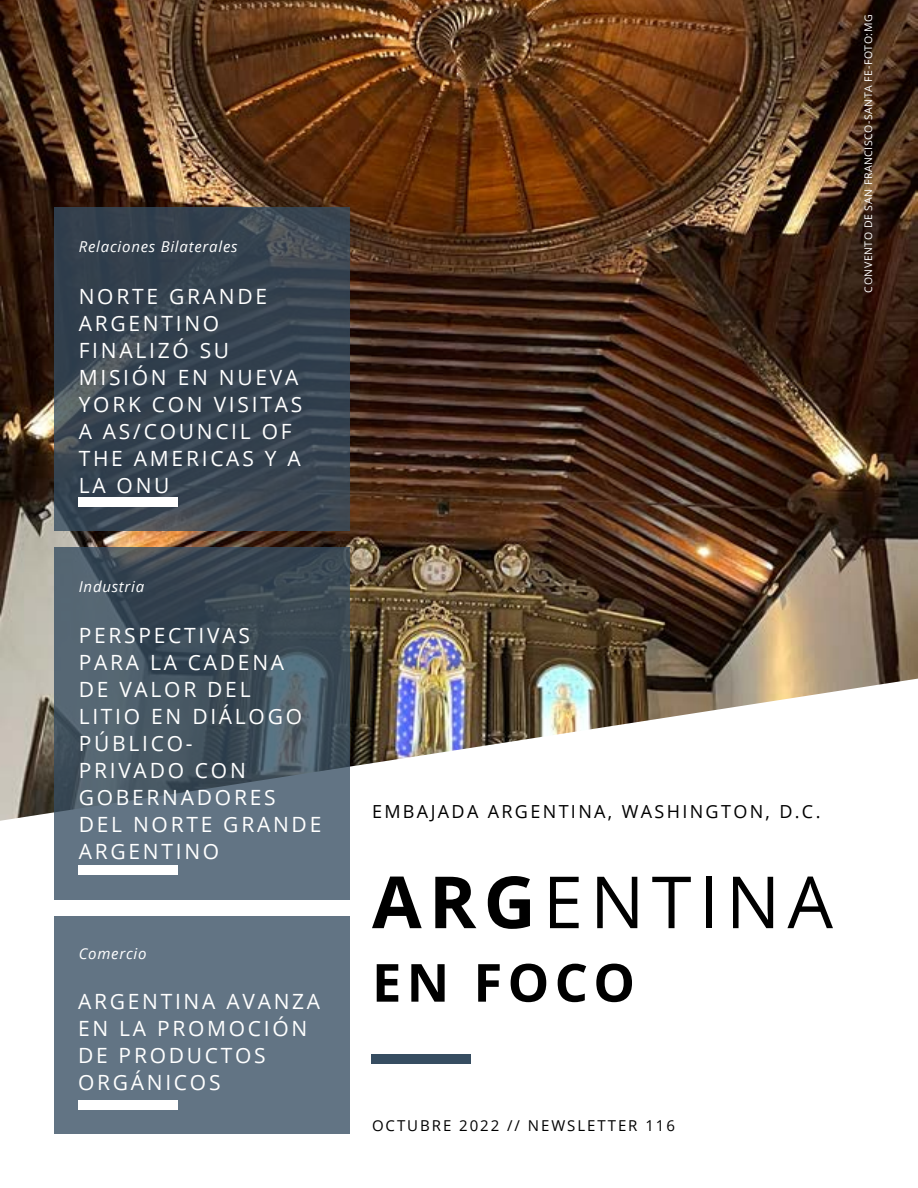
<style>
.page{position:relative;width:918px;height:1188px;background:#fff}
.page>*{position:absolute;margin:0;border:0;box-sizing:border-box;transform-origin:0 0}
.t1{font:72px "Open Sans";letter-spacing:.1em;color:#000}
.t2{font:700 52.5px "Open Sans";letter-spacing:.1em;color:#000}
.t3{font:21px/27px "Open Sans";letter-spacing:.13em;color:#fff}
.t4{font:18px "Open Sans";letter-spacing:.13em;color:#000}
.t5{font:italic 15px "Open Sans";letter-spacing:.05em;color:#fff}
.t6{font:15px "Open Sans";letter-spacing:.13em;color:#000}
.t7{font:10.5px "Open Sans";letter-spacing:.05em;color:#fff}
.s1{font-weight:700}
</style>
<div class="page">
<img style="left:0;top:0;width:918px;height:821px">
<div style="left:372px;top:1055px;width:99px;height:9px;background:#364d61"></div>
<div style="left:55px;top:916px;width:295px;height:218px;background:#627484"></div>
<svg style="left:55px;top:547px;width:295px;height:352px;background:#4d5d6a"></svg>
<svg style="left:55px;top:208px;width:295px;height:323px;background:#384451"></svg>
<div style="left:79px;top:1100px;width:99px;height:9px;background:#fff"></div>
<div style="left:79px;top:866px;width:99px;height:9px;background:#fff"></div>
<div style="left:79px;top:497px;width:99px;height:9px;background:#fff"></div>
<p class="t5" style="left:79px;top:236px;width:160px">Relaciones Bilaterales</p>
<p class="t3" style="left:79px;top:282px;width:225px">NORTE GRANDE<br>ARGENTINO<br>FINALIZÓ SU<br>MISIÓN EN NUEVA<br>YORK CON VISITAS<br>A AS/COUNCIL OF<br>THE AMERICAS Y A<br>LA ONU</p>
<p class="t5" style="left:79px;top:576px;width:67px">Industria</p>
<p class="t3" style="left:79px;top:622px;width:244px">PERSPECTIVAS<br>PARA LA CADENA<br>DE VALOR DEL<br>LITIO EN DIÁLOGO<br>PÚBLICO-<br>PRIVADO CON<br>GOBERNADORES<br>DEL NORTE GRANDE<br>ARGENTINO</p>
<p class="t5" style="left:79px;top:943px;width:69px">Comercio</p>
<p class="t3" style="left:78px;top:987px;width:244px">ARGENTINA AVANZA<br>EN LA PROMOCIÓN<br>DE PRODUCTOS<br>ORGÁNICOS</p>
<p class="t7" style="left:861px;top:293px;width:279px;rotate:-90deg">CONVENTO DE SAN FRANCISCO-SANTA FE-FOTO:MG</p>
<p class="t4" style="left:372px;top:800px;width:450px">EMBAJADA ARGENTINA, WASHINGTON, D.C.</p>
<h1 class="t1" style="left:372px;top:853px;width:463px"><span class="s1">ARG</span>ENTINA</h1>
<h2 class="t2" style="left:372px;top:946px;width:265px">EN FOCO</h2>
<p class="t6" style="left:372px;top:1115px;width:305px">OCTUBRE 2022 // NEWSLETTER 116</p>
</div>
